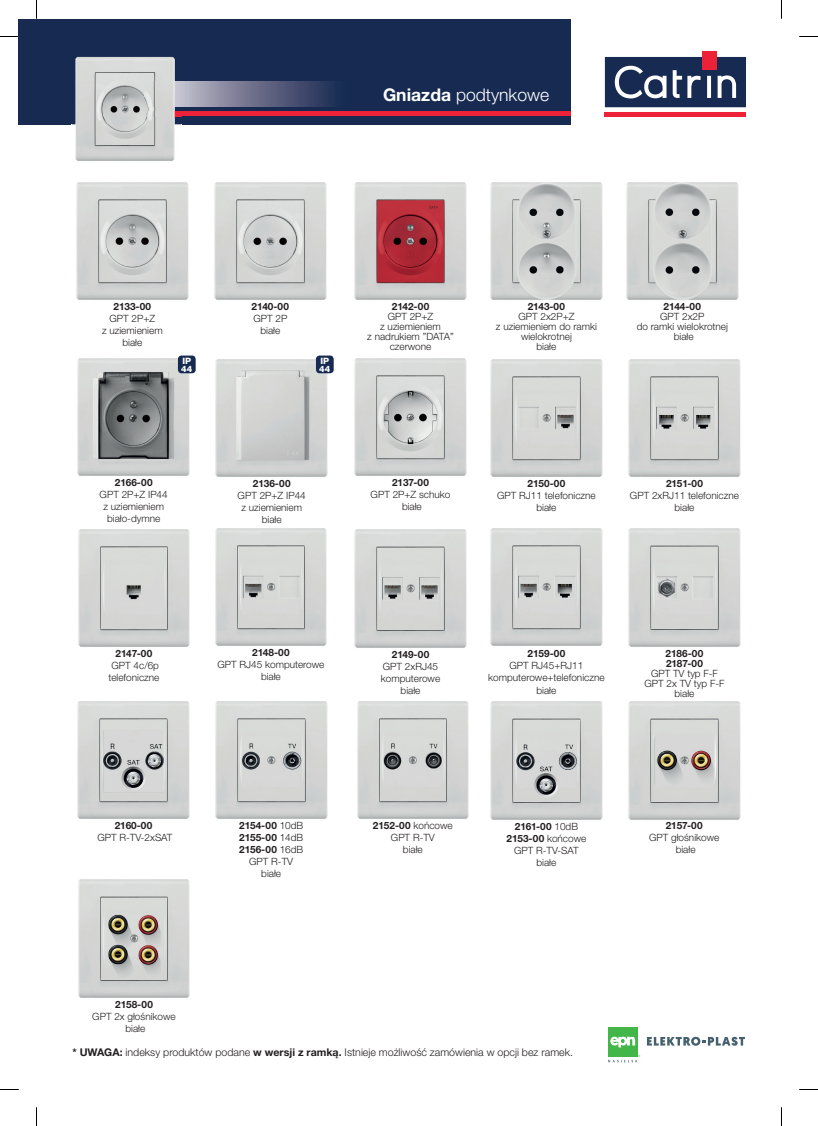
<style>
.page{position:relative;width:818px;height:1126px;background:#fff}
.page>*{position:absolute;margin:0;border:0;box-sizing:border-box;transform-origin:0 0}
.t1{font:300 17.5px "Helvetica Neue CE";color:#fff}
.t2{font:300 10.62px "Helvetica Neue CE";color:#231f20}
.t3{font:300 10px/12px "Helvetica Neue CE";color:#231f20;text-align:center}
.t4{font:700 10px/10px "Helvetica Neue CE";color:#231f20}
.t5{font:800 8.75px/7.5px "Helvetica Neue CE";color:#fff}
.s1{font-weight:700}
</style>
<div class="page">
<svg style="left:604px;top:57px;width:141px;height:50px;background:#3e4e6e"></svg>
<div style="left:701px;top:51px;width:14px;height:18px;background:#ed2137"></div>
<hr style="left:604px;top:112px;width:141px;height:4px;background:#ed2137">
<div style="left:19px;top:19px;width:551px;height:105px;background:#172b52"></div>
<svg style="left:181px;top:82px;width:153px;height:25px;background:#6d708c"></svg>
<hr style="left:145px;top:112px;width:425px;height:4px;background:#ed2137">
<img style="left:72px;top:56px;width:109px;height:105px">
<img style="left:145px;top:82px;width:36px;height:25px">
<img style="left:145px;top:112px;width:36px;height:4px">
<img style="left:76px;top:182px;width:113px;height:118px">
<img style="left:354px;top:182px;width:113px;height:118px">
<img style="left:354px;top:529px;width:113px;height:119px">
<img style="left:215px;top:701px;width:113px;height:118px">
<img style="left:490px;top:528px;width:113px;height:118px">
<img style="left:354px;top:358px;width:113px;height:118px">
<img style="left:628px;top:359px;width:113px;height:118px">
<img style="left:628px;top:528px;width:113px;height:119px">
<img style="left:490px;top:701px;width:113px;height:119px">
<img style="left:215px;top:356px;width:118px;height:121px">
<img style="left:490px;top:359px;width:113px;height:118px">
<img style="left:77px;top:701px;width:113px;height:118px">
<img style="left:78px;top:529px;width:112px;height:118px">
<img style="left:357px;top:701px;width:112px;height:118px">
<img style="left:628px;top:701px;width:113px;height:119px">
<img style="left:77px;top:355px;width:118px;height:121px">
<img style="left:214px;top:182px;width:113px;height:118px">
<img style="left:215px;top:528px;width:112px;height:118px">
<img style="left:78px;top:879px;width:112px;height:119px">
<img style="left:626px;top:182px;width:113px;height:118px">
<img style="left:490px;top:182px;width:113px;height:118px">
<div style="left:178px;top:355px;width:17px;height:18px;background:#172b52;border-radius:4px"></div>
<div style="left:316px;top:355px;width:17px;height:18px;background:#172b52;border-radius:4px"></div>
<div style="left:607px;top:1027px;width:30px;height:29px;background:#42b649"></div>
<svg style="left:610px;top:1036px;width:24px;height:11px"></svg>
<svg style="left:647px;top:1036px;width:97px;height:9px"></svg>
<svg style="left:607px;top:1054px;width:32px;height:8px"></svg>
<svg style="left:0;top:36px;width:19px;height:1px"></svg>
<svg style="left:799px;top:36px;width:18px;height:1px"></svg>
<svg style="left:0;top:1089px;width:19px;height:1px"></svg>
<svg style="left:799px;top:1089px;width:18px;height:1px"></svg>
<svg style="left:36px;top:0;width:1px;height:19px"></svg>
<svg style="left:36px;top:1107px;width:1px;height:18px"></svg>
<h1 class="t1" style="left:383px;top:84px;width:167px"><span class="s1">Gniazda</span> podtynkowe</h1>
<p class="t4" style="left:113px;top:301px;width:39px">2133-00</p>
<p class="t3" style="left:102px;top:312px;width:62px">GPT 2P+Z<br>z uziemieniem białe</p>
<p class="t4" style="left:251px;top:301px;width:39px">2140-00</p>
<p class="t3" style="left:253px;top:312px;width:35px">GPT 2P białe</p>
<p class="t5" style="left:181px;top:357px;width:13px">IP<br>44</p>
<p class="t5" style="left:319px;top:357px;width:13px">IP<br>44</p>
<p class="t4" style="left:391px;top:301px;width:39px">2142-00</p>
<p class="t3" style="left:367px;top:311px;width:88px;line-height:10px">GPT 2P+Z<br>z uziemieniem<br>z nadrukiem ”DATA” czerwone</p>
<p class="t4" style="left:527px;top:301px;width:39px">2143-00</p>
<p class="t3" style="left:495px;top:311px;width:102px;line-height:10px">GPT 2x2P+Z<br>z uziemieniem do ramki wielokrotnej<br>białe</p>
<p class="t4" style="left:663px;top:301px;width:39px">2144-00</p>
<p class="t3" style="left:636px;top:311px;width:93px;line-height:10px">GPT 2x2P<br>do ramki wielokrotnej białe</p>
<p class="t4" style="left:115px;top:477px;width:39px">2166-00</p>
<p class="t3" style="left:100px;top:488px;width:70px">GPT 2P+Z IP44 z uziemieniem biało-dymne</p>
<p class="t4" style="left:253px;top:478px;width:39px">2136-00</p>
<p class="t3" style="left:237px;top:489px;width:70px">GPT 2P+Z IP44 z uziemieniem białe</p>
<p class="t4" style="left:392px;top:477px;width:38px">2137-00</p>
<p class="t3" style="left:370px;top:488px;width:81px">GPT 2P+Z schuko białe</p>
<p class="t4" style="left:527px;top:478px;width:39px">2150-00</p>
<p class="t3" style="left:497px;top:489px;width:100px">GPT RJ11 telefoniczne białe</p>
<p class="t4" style="left:665px;top:478px;width:38px">2151-00</p>
<p class="t3" style="left:629px;top:489px;width:110px">GPT 2xRJ11 telefoniczne białe</p>
<p class="t4" style="left:115px;top:648px;width:38px">2147-00</p>
<p class="t3" style="left:108px;top:659px;width:52px">GPT 4c/6p telefoniczne</p>
<p class="t4" style="left:252px;top:647px;width:39px">2148-00</p>
<p class="t3" style="left:217px;top:658px;width:108px">GPT RJ45 komputerowe białe</p>
<p class="t4" style="left:391px;top:649px;width:39px">2149-00</p>
<p class="t3" style="left:380px;top:660px;width:61px">GPT 2xRJ45 komputerowe białe</p>
<p class="t4" style="left:527px;top:649px;width:39px">2159-00</p>
<p class="t3" style="left:488px;top:659px;width:118px">GPT RJ45+RJ11 komputerowe+telefoniczne białe</p>
<p class="t4" style="left:665px;top:648px;width:39px">2186-00<br>2187-00</p>
<p class="t3" style="left:644px;top:668px;width:82px;line-height:10px">GPT TV typ F-F<br>GPT 2x TV typ F-F białe</p>
<p class="t4" style="left:115px;top:820px;width:39px">2160-00</p>
<p class="t3" style="left:97px;top:831px;width:76px">GPT R-TV-2xSAT</p>
<p class="t4" style="left:115px;top:999px;width:39px">2158-00</p>
<p class="t3" style="left:92px;top:1009px;width:85px">GPT 2x głośnikowe białe</p>
<p class="t3" style="left:239px;top:819px;width:65px"><span class="s1">2154-00</span> 10dB<br><span class="s1">2155-00</span> 14dB<br><span class="s1">2156-00</span> 16dB<br>GPT R-TV białe</p>
<p class="t3" style="left:373px;top:819px;width:81px"><span class="s1">2152-00</span> końcowe<br>GPT R-TV<br>białe</p>
<p class="t4" style="left:665px;top:820px;width:38px">2157-00</p>
<p class="t3" style="left:506px;top:820px;width:81px"><span class="s1">2161-00</span> 10dB<br><span class="s1">2153-00</span> końcowe<br>GPT R-TV-SAT białe</p>
<p class="t3" style="left:648px;top:831px;width:72px">GPT głośnikowe białe</p>
<p class="t2" style="left:72px;top:1045px;width:502px"><span class="s1">* UWAGA:</span> indeksy produktów podane <span class="s1">w wersji z ramką.</span> Istnieje możliwość zamówienia w opcji bez ramek.</p>
</div>
